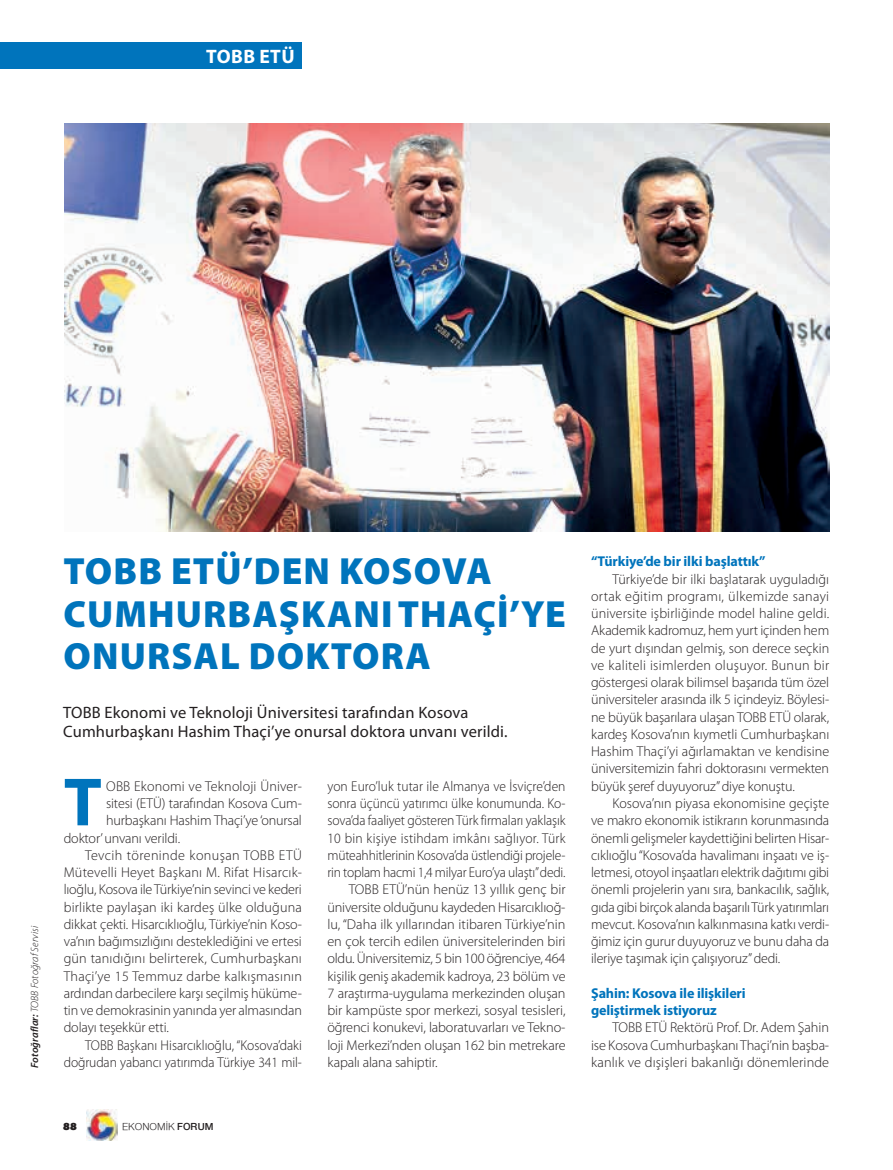
<style>
.page{position:relative;width:893px;height:1170px;background:#fff}
.page>*{position:absolute;margin:0;border:0;box-sizing:border-box;transform-origin:0 0}
.t1{font:700 68.7px "Myriad Pro";color:#0074bc}
.t2{font:900 37.95px/42.8px "Myriad Pro";letter-spacing:.03em;color:#0074bc}
.t3{font:700 19.5px "Myriad Pro";letter-spacing:.02em;color:#fff}
.t4{font:16.5px/19.5px "Myriad Pro";letter-spacing:.01em;color:#231f20}
.t5{font:300 14.25px/17.2px "Myriad Pro";letter-spacing:-.01em;color:#231f20;text-align:justify}
.t6{font:300 14.25px "Myriad Pro";letter-spacing:-.01em;color:#231f20;scale:.95 1}
.t7{font:300 14.25px "Myriad Pro";letter-spacing:.015em;color:#231f20}
.t8{font:700 14.25px/17.2px "Myriad Pro";letter-spacing:-.01em;color:#0074bc}
.t9{font:300 14.25px "Myriad Pro";letter-spacing:.01em;color:#231f20}
.t10{font:300 14.25px "Myriad Pro";letter-spacing:.015em;color:#231f20;scale:.95 1}
.t11{font:300 14.25px "Myriad Pro";letter-spacing:.02em;color:#231f20}
.t12{font:300 14.25px "Myriad Pro";letter-spacing:.025em;color:#231f20}
.t13{font:italic 300 10.5px "Myriad Pro";letter-spacing:.01em;color:#231f20}
.t14{font:10.5px "Nimbus Sans Novus";color:#231f20}
.t15{font:900 10.5px "PF Agora Sans Pro";color:#231f20}
.s1{font-weight:600}
</style>
<div class="page">
<img style="left:86px;top:1109px;width:32px;height:31px">
<img style="left:64px;top:123px;width:765px;height:408px">
<div style="left:0;top:43px;width:302px;height:26px;background:#0074bc"></div>
<h3 class="t3" style="left:206px;top:49px;width:90px">TOBB ETÜ</h3>
<p class="t13" style="left:31px;top:1067px;width:143px;rotate:-90deg"><span class="s1">Fotoğraflar:</span> TOBB Fotoğraf Servisi</p>
<h2 class="t2" style="left:63px;top:552px;width:504px">TOBB ETÜ’DEN KOSOVA<br>CUMHURBAŞKANI THAÇİ’YE<br>ONURSAL DOKTORA</h2>
<p class="t4" style="left:63px;top:703px;width:446px">TOBB Ekonomi ve Teknoloji Üniversitesi tarafından Kosova<br>Cumhurbaşkanı Hashim Thaçi’ye onursal doktora unvanı verildi.</p>
<p class="t6" style="left:327px;top:780px;width:252px">yon Euro’luk tutar ile Almanya ve İsviçre’den</p>
<p class="t6" style="left:327px;top:797px;width:252px">sonra üçüncü yatırımcı ülke konumunda. Ko-</p>
<p class="t6" style="left:327px;top:815px;width:252px">sova’da faaliyet gösteren Türk firmaları yaklaşık</p>
<p class="t10" style="left:327px;top:832px;width:252px">10 bin kişiye istihdam imkânı sağlıyor. Türk</p>
<p class="t6" style="left:327px;top:849px;width:252px">müteahhitlerinin Kosova’da üstlendiği projele-</p>
<p class="t6" style="left:327px;top:866px;width:252px">rin toplam hacmi 1,4 milyar Euro’ya ulaştı”dedi.</p>
<p class="t5" style="left:349px;top:882px;width:218px">TOBB ETÜ’nün henüz 13 yıllık genç bir</p>
<p class="t5" style="left:327px;top:899px;width:240px">üniversite olduğunu kaydeden Hisarcıklıoğ-</p>
<p class="t5" style="left:327px;top:916px;width:240px">lu, “Daha ilk yıllarından itibaren Türkiye’nin</p>
<p class="t5" style="left:327px;top:933px;width:240px">en çok tercih edilen üniversitelerinden biri</p>
<p class="t5" style="left:327px;top:950px;width:240px">oldu. Üniversitemiz, 5 bin 100 öğrenciye, 464</p>
<p class="t5" style="left:327px;top:968px;width:240px">kişilik geniş akademik kadroya, 23 bölüm ve</p>
<p class="t5" style="left:327px;top:985px;width:240px">7 araştırma-uygulama merkezinden oluşan</p>
<p class="t5" style="left:327px;top:1002px;width:240px">bir kampüste spor merkezi, sosyal tesisleri,</p>
<p class="t5" style="left:327px;top:1019px;width:240px">öğrenci konukevi, laboratuvarları ve Tekno-</p>
<p class="t5" style="left:327px;top:1037px;width:240px">loji Merkezi’nden oluşan 162 bin metrekare</p>
<p class="t5" style="left:327px;top:1054px;width:112px">kapalı alana sahiptir.</p>
<h1 class="t1" style="left:64px;top:775px;width:40px">T</h1>
<p class="t9" style="left:106px;top:780px;width:197px">OBB Ekonomi ve Teknoloji Üniver-</p>
<p class="t5" style="left:106px;top:795px;width:197px">sitesi (ETÜ) tarafından Kosova Cum-</p>
<p class="t5" style="left:106px;top:813px;width:197px">hurbaşkanı Hashim Thaçi’ye ‘onursal</p>
<p class="t5" style="left:64px;top:830px;width:118px">doktor’ unvanı verildi.</p>
<p class="t12" style="left:85px;top:849px;width:218px">Tevcih töreninde konuşan TOBB ETÜ</p>
<p class="t7" style="left:64px;top:866px;width:240px">Mütevelli Heyet Başkanı M. Rifat Hisarcık-</p>
<p class="t5" style="left:64px;top:881px;width:240px">lıoğlu, Kosova ile Türkiye’nin sevinci ve kederi</p>
<p class="t9" style="left:64px;top:901px;width:240px">birlikte paylaşan iki kardeş ülke olduğuna</p>
<p class="t5" style="left:64px;top:916px;width:240px">dikkat çekti. Hisarcıklıoğlu, Türkiye’nin Koso-</p>
<p class="t5" style="left:64px;top:933px;width:240px">va’nın bağımsızlığını desteklediğini ve ertesi</p>
<p class="t7" style="left:64px;top:953px;width:240px">gün tanıdığını belirterek, Cumhurbaşkanı</p>
<p class="t11" style="left:64px;top:970px;width:240px">Thaçi’ye 15 Temmuz darbe kalkışmasının</p>
<p class="t5" style="left:64px;top:985px;width:240px">ardından darbecilere karşı seçilmiş hüküme-</p>
<p class="t5" style="left:64px;top:1002px;width:240px">tin ve demokrasinin yanında yer almasından</p>
<p class="t5" style="left:64px;top:1019px;width:107px">dolayı teşekkür etti.</p>
<p class="t6" style="left:85px;top:1039px;width:230px">TOBB Başkanı Hisarcıklıoğlu, “Kosova’daki</p>
<p class="t6" style="left:64px;top:1056px;width:252px">doğrudan yabancı yatırımda Türkiye 341 mil-</p>
<p class="t15" style="left:63px;top:1122px;width:15px">88</p>
<p class="t14" style="left:122px;top:1120px;width:93px">EKONOMİK <span class="s1">FORUM</span></p>
<p class="t8" style="left:591px;top:554px;width:176px">“Türkiye’de bir ilki başlattık”</p>
<p class="t5" style="left:591px;top:571px;width:240px;text-indent:21px">Türkiye’de bir ilki başlatarak uyguladığı ortak eğitim programı, ülkemizde sanayi üniversite işbirliğinde model haline geldi.<br>Akademik kadromuz, hem yurt içinden hem de yurt dışından gelmiş, son derece seçkin ve kaliteli isimlerden oluşuyor. Bunun bir göstergesi olarak bilimsel başarıda tüm özel üniversiteler arasında ilk 5 içindeyiz. Böylesi&shy;ne büyük başarılara ulaşan TOBB ETÜ olarak, kardeş Kosova’nın kıymetli Cumhurbaşkanı Hashim Thaçi’yi ağırlamaktan ve kendisine üniversitemizin fahri doktorasını vermekten büyük şeref duyuyoruz” diye konuştu.</p>
<p class="t5" style="left:591px;top:795px;width:240px;text-indent:21px">Kosova’nın piyasa ekonomisine geçişte ve makro ekonomik istikrarın korunmasında önemli gelişmeler kaydettiğini belirten Hisar&shy;cıklıoğlu “Kosova’da havalimanı inşaatı ve iş&shy;letmesi, otoyol inşaatları elektrik dağıtımı gibi önemli projelerin yanı sıra, bankacılık, sağlık, gıda gibi birçok alanda başarılı Türk yatırımları mevcut. Kosova’nın kalkınmasına katkı verdi&shy;ğimiz için gurur duyuyoruz ve bunu daha da ileriye taşımak için çalışıyoruz” dedi.</p>
<p class="t8" style="left:591px;top:985px;width:156px">Şahin: Kosova ile ilişkileri geliştirmek istiyoruz</p>
<p class="t5" style="left:591px;top:1020px;width:240px;text-align:right">TOBB ETÜ Rektörü Prof. Dr. Adem Şahin<br>ise Kosova Cumhurbaşkanı Thaçi’nin başba-</p>
<p class="t5" style="left:591px;top:1054px;width:240px">kanlık ve dışişleri bakanlığı dönemlerinde</p>
</div>
